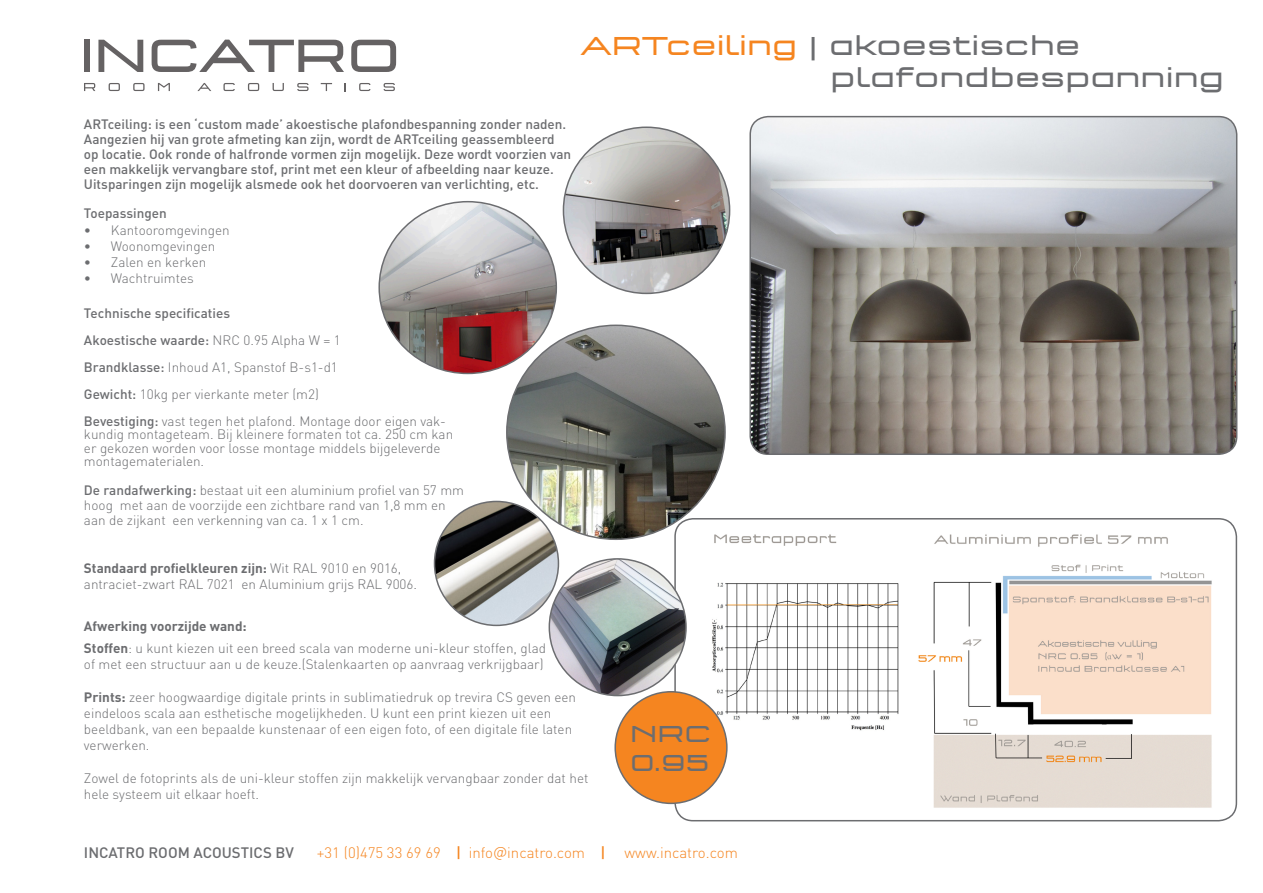
<style>
.page{position:relative;width:1263px;height:893px;background:#fff}
.page>*{position:absolute;margin:0;border:0;box-sizing:border-box;transform-origin:0 0}
.t1{font:27px/32.4px "Q Type OT Extd";color:#6c6d70}
.t2{font:24px "Q Type OT Extd";color:#6c6d70}
.t3{font:300 15px "DIN Pro";color:#f58520}
.t4{font:500 15px "DIN Pro";color:#6c6d70}
.t5{font:300 13.5px/16.2px "DIN Pro";color:#6c6d70}
.t6{font:500 13.5px/15px "DIN Pro";color:#6c6d70}
.s1{color:#f58520}
.s2{font-weight:500}
.s3{font-weight:700}
</style>
<div class="page">
<img style="left:381px;top:202px;width:175px;height:171px">
<img style="left:507px;top:325px;width:218px;height:214px">
<svg style="left:84px;top:83px;width:11px;height:8px"></svg>
<svg style="left:109px;top:83px;width:11px;height:8px"></svg>
<svg style="left:133px;top:83px;width:12px;height:8px"></svg>
<svg style="left:158px;top:83px;width:12px;height:8px"></svg>
<svg style="left:197px;top:83px;width:14px;height:8px"></svg>
<svg style="left:223px;top:83px;width:12px;height:8px"></svg>
<svg style="left:248px;top:83px;width:11px;height:8px"></svg>
<svg style="left:273px;top:83px;width:11px;height:8px"></svg>
<svg style="left:297px;top:83px;width:12px;height:8px"></svg>
<svg style="left:321px;top:83px;width:11px;height:8px"></svg>
<svg style="left:344px;top:83px;width:2px;height:8px"></svg>
<svg style="left:359px;top:83px;width:11px;height:8px"></svg>
<svg style="left:384px;top:83px;width:11px;height:8px"></svg>
<div style="left:84px;top:40px;width:6px;height:32px;background:#656263"></div>
<svg style="left:98px;top:40px;width:45px;height:32px"></svg>
<svg style="left:152px;top:40px;width:192px;height:32px"></svg>
<svg style="left:351px;top:40px;width:45px;height:32px"></svg>
<img style="left:751px;top:117px;width:486px;height:337px">
<div style="left:749px;top:116px;width:488px;height:339px;border:2px solid #6c6d70;border-radius:18px"></div>
<img style="left:675px;top:519px;width:561px;height:302px">
<div style="left:674px;top:518px;width:563px;height:303px;border:2px solid #6c6d70;border-radius:18px"></div>
<img style="left:563px;top:129px;width:167px;height:164px">
<img style="left:434px;top:501px;width:124px;height:124px;border-radius:62px">
<div style="left:615px;top:692px;width:112px;height:111px;background:#f58520;border-radius:50%"></div>
<div style="left:614px;top:691px;width:114px;height:113px;border:2px solid #6c6d70;border-radius:50%"></div>
<img style="left:549px;top:559px;width:137px;height:137px;border-radius:68px">
<p class="t1" style="left:830px;top:29px;width:395px;text-indent:-250px"><span class="s1">ARTceiling</span> | akoestische plafondbespanning</p>
<p class="t6" style="left:84px;top:116px;width:489px">ARTceiling: is een ‘custom made’ akoestische plafondbespanning zonder naden.<br>Aangezien hij van grote afmeting kan zijn, wordt de ARTceiling geassembleerd op locatie. Ook ronde of halfronde vormen zijn mogelijk. Deze wordt voorzien van een makkelijk vervangbare stof, print met een kleur of afbeelding naar keuze.<br>Uitsparingen zijn mogelijk alsmede ook het doorvoeren van verlichting, etc.</p>
<p class="t6" style="left:84px;top:206px;width:84px">Toepassingen</p>
<p class="t5" style="left:84px;top:221px;width:147px">• Kantooromgevingen</p>
<p class="t5" style="left:84px;top:237px;width:133px">• Woonomgevingen</p>
<p class="t5" style="left:84px;top:254px;width:124px">• Zalen en kerken</p>
<p class="t5" style="left:84px;top:270px;width:111px">• Wachtruimtes</p>
<p class="t6" style="left:84px;top:305px;width:148px">Technische specificaties</p>
<p class="t5" style="left:84px;top:326px;width:258px;line-height:27px"><span class="s2">Akoestische waarde:</span> NRC 0.95 Alpha W = 1<br><span class="s2">Brandklasse:</span> Inhoud A1, Spanstof B-s1-d1</p>
<p class="t5" style="left:84px;top:385px;width:238px"><span class="s2">Gewicht:</span> 10kg per vierkante meter (m2)  </p>
<p class="t5" style="left:84px;top:413px;width:371px;line-height:13.5px"><span class="s2">Bevestiging:</span> vast tegen het plafond. Montage door eigen vak&shy;kundig montageteam. Bij kleinere formaten tot ca. 250 cm kan er gekozen worden voor losse montage middels bijgeleverde montagematerialen.</p>
<p class="t5" style="left:84px;top:482px;width:382px;line-height:15px"><span class="s2">De randafwerking:</span> bestaat uit een aluminium profiel van 57 mm hoog met aan de voorzijde een zichtbare rand van 1,8 mm en aan de zijkant een verkenning van ca. 1 x 1 cm.</p>
<p class="t5" style="left:84px;top:559px;width:335px"><span class="s3">Standaard profielkleuren zijn:</span> Wit RAL 9010 en 9016, antraciet-zwart RAL 7021 en Aluminium grijs RAL 9006.</p>
<p class="t5" style="left:84px;top:614px;width:464px;line-height:22.2px"><span class="s3">Afwerking voorzijde wand:<br>Stoffen</span>: u kunt kiezen uit een breed scala van moderne uni-kleur stoffen, glad</p>
<p class="t5" style="left:84px;top:656px;width:461px">of met een structuur aan u de keuze.(Stalenkaarten op aanvraag verkrijgbaar)</p>
<p class="t5" style="left:84px;top:688px;width:494px"><span class="s3">Prints:</span> zeer hoogwaardige digitale prints in sublimatiedruk op trevira CS geven een eindeloos scala aan esthetische mogelijkheden. U kunt een print kiezen uit een beeldbank, van een bepaalde kunstenaar of een eigen foto, of een digitale file laten verwerken.</p>
<p class="t5" style="left:84px;top:769px;width:506px">Zowel de fotoprints als de uni-kleur stoffen zijn makkelijk vervangbaar zonder dat het hele systeem uit elkaar hoeft.</p>
<p class="t2" style="left:630px;top:720px;width:83px">NRC</p>
<p class="t2" style="left:631px;top:748px;width:80px">0.95</p>
<p class="t4" style="left:84px;top:842px;width:211px">INCATRO ROOM ACOUSTICS BV</p>
<p class="t3" style="left:317px;top:842px;width:290px">+31 (0)475 33 69 69 <span class="s2">|</span> info@incatro.com <span class="s2">|</span></p>
<p class="t3" style="left:625px;top:842px;width:115px">www.incatro.com</p>
</div>
